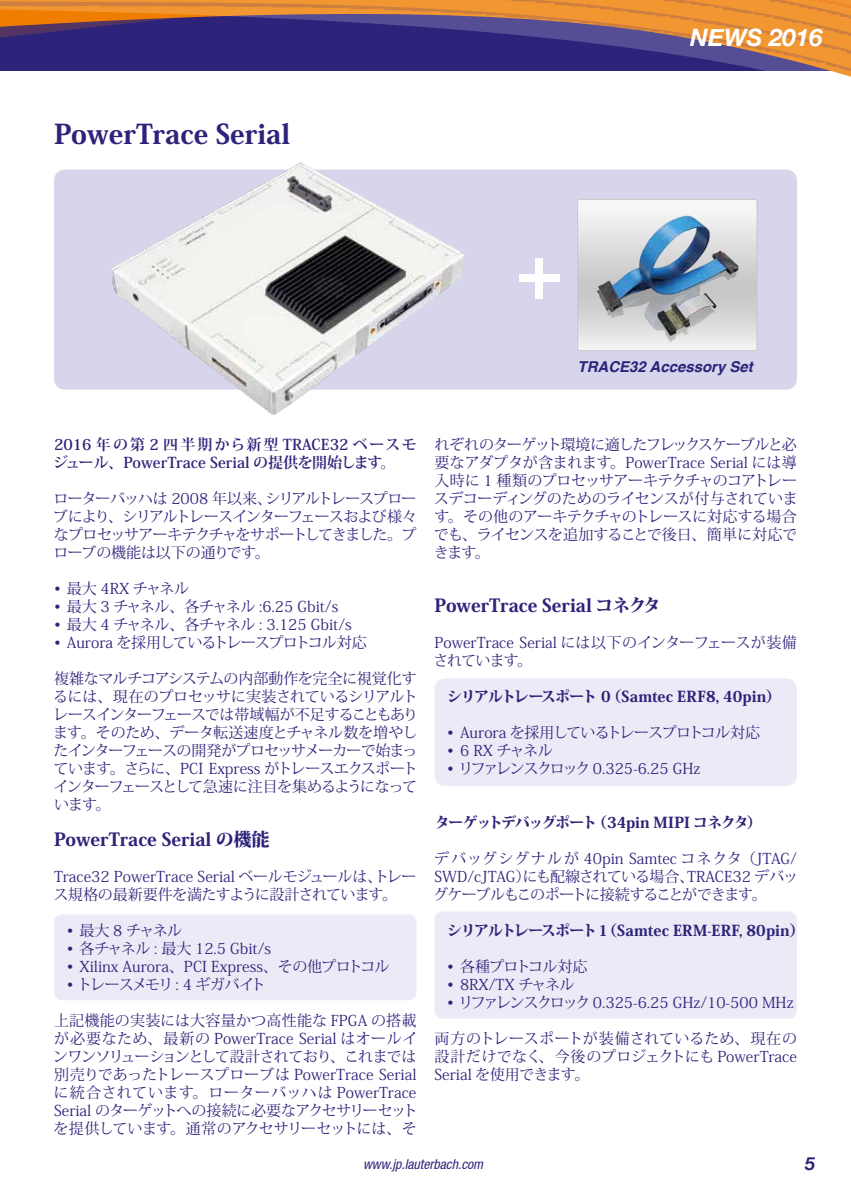
<style>
.page{position:relative;width:851px;height:1191px;background:#fff}
.page>*{position:absolute;margin:0;border:0;box-sizing:border-box;transform-origin:0 0}
.t1{font:800 27px "Koz Min Pro";color:#2d237a}
.t2{font:italic 700 24px "Helvetica Neue";color:#fff}
.t3{font:800 18px "Koz Min Pro";color:#2d237a}
.t4{font:italic 700 18px "Helvetica Neue";color:#2d237a}
.t5{font:15px/18px "Koz Min Pro";letter-spacing:-.03em;color:#2d237a;text-align:justify}
.t6{font:15px/18px "Koz Min Pro";color:#2d237a}
.t7{font:15px/18px "Koz Min Pro";letter-spacing:-.01em;color:#2d237a}
.t8{font:800 15px "Koz Min Pro";letter-spacing:-.01em;color:#2d237a}
.t9{font:700 15px/18px "Koz Min Pro";color:#2d237a}
.t10{font:800 15px "Koz Min Pro";letter-spacing:-.075em;color:#2d237a}
.t11{font:15px "Koz Min Pro";letter-spacing:-.105em;color:#2d237a}
.t12{font:italic 700 15px "Helvetica";color:#2d237a}
.t13{font:15px "Koz Min Pro";letter-spacing:-.095em;color:#2d237a}
.t14{font:15px "Koz Min Pro";letter-spacing:-.05em;color:#2d237a}
.t15{font:italic condensed 13.65px "Helvetica Neue LT";color:#2d237a}
</style>
<div class="page">
<svg style="left:0;top:0;width:850px;height:334px"></svg>
<div style="left:434px;top:911px;width:362px;height:107px;background:#ebeaf6;border-radius:8px"></div>
<div style="left:434px;top:678px;width:362px;height:108px;background:#ebeaf6;border-radius:11px"></div>
<div style="left:54px;top:914px;width:362px;height:86px;background:#ebeaf6;border-radius:8px"></div>
<div style="left:54px;top:170px;width:742px;height:220px;background:#d7d5ec;border-radius:11px"></div>
<div style="left:579px;top:199px;width:178px;height:150px;background:#f6f6f6"></div>
<div style="left:577px;top:199px;width:180px;height:152px;border:1px solid #c7c7c7;border-radius:3px"></div>
<img style="left:577px;top:214px;width:181px;height:129px">
<div style="left:535px;top:258px;width:8px;height:40px;background:#fff"></div>
<div style="left:519px;top:274px;width:40px;height:8px;background:#fff"></div>
<img style="left:54px;top:153px;width:484px;height:261px">
<h1 class="t1" style="left:54px;top:114px;width:237px">PowerTrace Serial</h1>
<h2 class="t2" style="left:690px;top:19px;width:134px">NEWS 2016</h2>
<p class="t12" style="left:577px;top:354px;width:177px">TRACE32 Accessory Set</p>
<p class="t9" style="left:53px;top:435px;width:365px">2016 年の第 2 四半期から新型 TRACE32 ベースモジュール、PowerTrace Serial の提供を開始します。</p>
<p class="t5" style="left:53px;top:489px;width:365px">ローターバッハは 2008 年以来、シリアルトレースプローブにより、シリアルトレースインターフェースおよび様々なプロセッサアーキテクチャをサポートしてきました。プローブの機能は以下の通りです。</p>
<p class="t5" style="left:54px;top:579px;width:136px">• 最大 4RX チャネル</p>
<p class="t5" style="left:54px;top:597px;width:286px">• 最大 3 チャネル、各チャネル :6.25 Gbit/s</p>
<p class="t7" style="left:54px;top:615px;width:299px">• 最大 4 チャネル、各チャネル : 3.125 Gbit/s</p>
<p class="t5" style="left:54px;top:633px;width:314px">• Aurora を採用しているトレースプロトコル対応</p>
<p class="t5" style="left:53px;top:669px;width:367px">複雑なマルチコアシステムの内部動作を完全に視覚化するには、現在のプロセッサに実装されているシリアルトレースインターフェースでは帯域幅が不足することもあります。そのため、データ転送速度とチャネル数を増やしたインターフェースの開発がプロセッサメーカーで始まっています。さらに、PCI Express がトレースエクスポートインターフェースとして急速に注目を集めるようになっています。</p>
<p class="t3" style="left:54px;top:826px;width:217px">PowerTrace Serial の機能</p>
<p class="t7" style="left:53px;top:867px;width:364px">Trace32 PowerTrace Serial ベールモジュールは、トレース規格の最新要件を満たすように設計されています。</p>
<p class="t5" style="left:67px;top:921px;width:117px">• 最大 8 チャネル</p>
<p class="t6" style="left:67px;top:939px;width:206px">• 各チャネル : 最大 12.5 Gbit/s</p>
<p class="t6" style="left:67px;top:957px;width:324px">• Xilinx Aurora、PCI Express、その他プロトコル</p>
<p class="t13" style="left:67px;top:974px;width:201px">• トレースメモリ : 4 ギガバイト</p>
<p class="t5" style="left:53px;top:1011px;width:366px">上記機能の実装には大容量かつ高性能な FPGA の搭載が必要なため、最新の PowerTrace Serial はオールインワンソリューションとして設計されており、これまでは別売りであったトレースプローブは PowerTrace Serialに統合されています。ローターバッハは PowerTrace Serial のターゲットへの接続に必要なアクセサリーセットを提供しています。通常のアクセサリーセットには、そ</p>
<p class="t5" style="left:434px;top:435px;width:365px">れぞれのターゲット環境に適したフレックスケーブルと必要なアダプタが含まれます。PowerTrace Serial には導入時に 1 種類のプロセッサアーキテクチャのコアトレースデコーディングのためのライセンスが付与されています。その他のアーキテクチャのトレースに対応する場合でも、ライセンスを追加することで後日、簡単に対応できます。</p>
<p class="t3" style="left:434px;top:592px;width:227px">PowerTrace Serial コネクタ</p>
<p class="t6" style="left:433px;top:633px;width:365px">PowerTrace Serial には以下のインターフェースが装備されています。</p>
<p class="t8" style="left:447px;top:685px;width:335px">シリアルトレースポート 0（Samtec ERF8, 40pin）</p>
<p class="t5" style="left:447px;top:723px;width:314px">• Aurora を採用しているトレースプロトコル対応</p>
<p class="t5" style="left:447px;top:741px;width:107px">• 6 RX チャネル</p>
<p class="t11" style="left:447px;top:758px;width:254px">• リファレンスクロック 0.325-6.25 GHz</p>
<p class="t10" style="left:434px;top:811px;width:329px">ターゲットデバッグポート（34pin MIPI コネクタ）</p>
<p class="t5" style="left:433px;top:849px;width:366px">デバッグシグナルが 40pin Samtec コネクタ（JTAG/ SWD/cJTAG）にも配線されている場合、TRACE32 デバッグケーブルもこのポートに接続することができます。</p>
<p class="t8" style="left:447px;top:919px;width:358px">シリアルトレースポート1（Samtec ERM-ERF, 80pin）</p>
<p class="t14" style="left:447px;top:956px;width:142px">• 各種プロトコル対応</p>
<p class="t5" style="left:447px;top:975px;width:129px">• 8RX/TX チャネル</p>
<p class="t6" style="left:447px;top:993px;width:348px">• リファレンスクロック 0.325-6.25 GHz/10-500 MHz</p>
<p class="t5" style="left:434px;top:1029px;width:364px">両方のトレースポートが装備されているため、現在の設計だけでなく、今後のプロジェクトにも PowerTrace Serial を使用できます。</p>
<p class="t15" style="left:363px;top:1156px;width:121px">www.jp.lauterbach.com</p>
<p class="t4" style="left:804px;top:1149px;width:12px">5</p>
</div>
